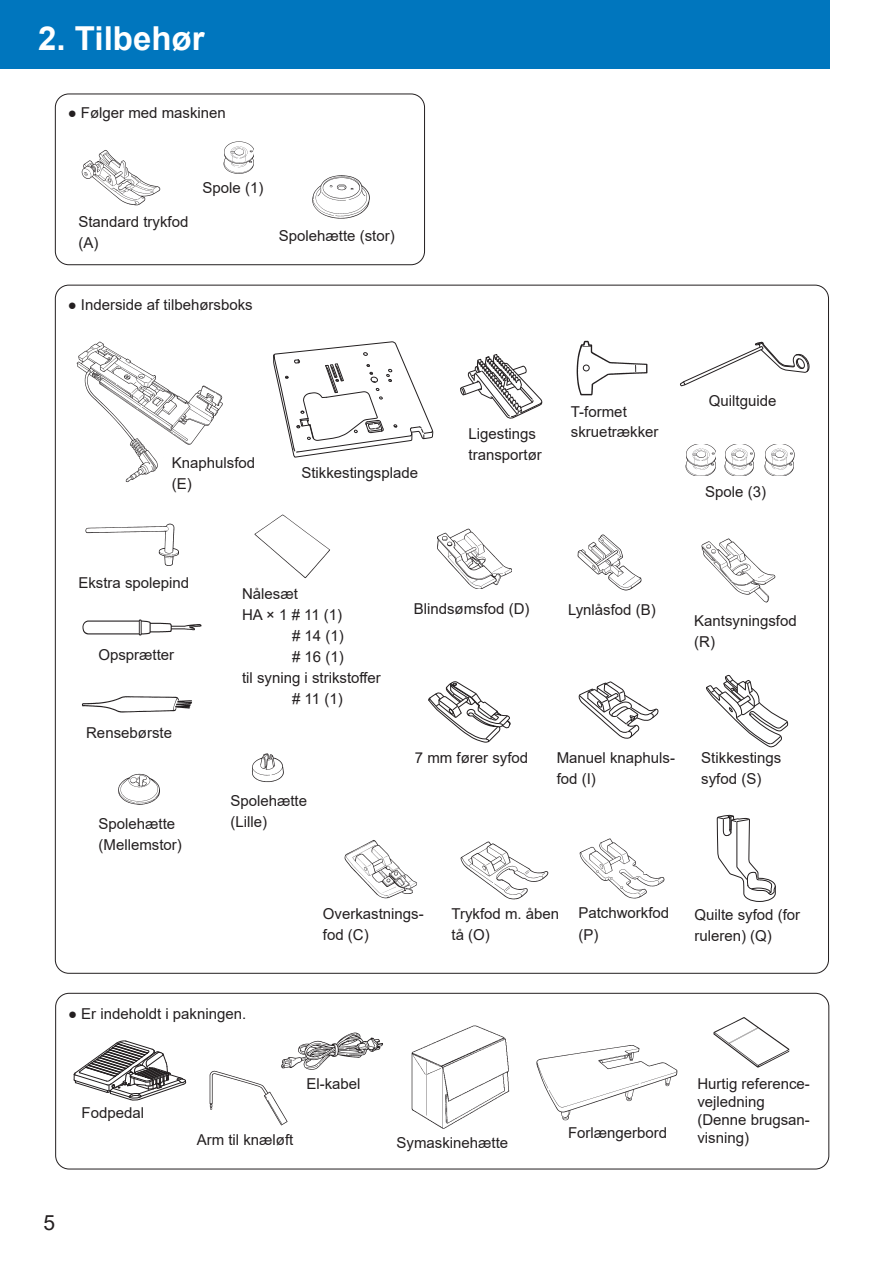
<style>
.page{position:relative;width:893px;height:1263px;background:#fff}
.page>*{position:absolute;margin:0;border:0;box-sizing:border-box;transform-origin:0 0}
.t1{font:700 33px "Arial";color:#fff}
.t2{font:21px "Arial";color:#231f20}
.t3{font:15px/21px "Arial";color:#231f20}
</style>
<div class="page">
<div style="left:0;top:0;width:829px;height:68px;background:#0076be"></div>
<img style="left:82px;top:696px;width:110px;height:17px">
<img style="left:82px;top:620px;width:119px;height:16px">
<img style="left:576px;top:340px;width:72px;height:56px">
<div style="left:583px;top:364px;width:7px;height:7px;border:1px solid #231f20;border-radius:50%"></div>
<img style="left:437px;top:529px;width:75px;height:60px">
<img style="left:344px;top:840px;width:73px;height:59px">
<img style="left:725px;top:444px;width:30px;height:32px">
<img style="left:686px;top:444px;width:30px;height:32px">
<img style="left:764px;top:444px;width:31px;height:32px">
<img style="left:76px;top:341px;width:147px;height:142px">
<img style="left:254px;top:515px;width:76px;height:64px">
<img style="left:118px;top:773px;width:42px;height:32px">
<img style="left:85px;top:523px;width:94px;height:43px">
<img style="left:460px;top:842px;width:88px;height:57px">
<img style="left:252px;top:753px;width:32px;height:30px">
<img style="left:579px;top:839px;width:85px;height:59px">
<svg style="left:273px;top:341px;width:160px;height:117px"></svg>
<svg style="left:460px;top:354px;width:83px;height:65px"></svg>
<svg style="left:428px;top:681px;width:83px;height:62px"></svg>
<svg style="left:717px;top:815px;width:59px;height:87px"></svg>
<svg style="left:706px;top:675px;width:82px;height:72px"></svg>
<svg style="left:680px;top:342px;width:130px;height:44px"></svg>
<img style="left:702px;top:539px;width:74px;height:63px">
<svg style="left:578px;top:681px;width:80px;height:58px"></svg>
<img style="left:578px;top:534px;width:63px;height:57px">
<div style="left:55px;top:94px;width:370px;height:171px;border:1px solid #231f20;border-radius:14px"></div>
<img style="left:223px;top:141px;width:30px;height:32px">
<img style="left:312px;top:175px;width:58px;height:44px">
<img style="left:82px;top:150px;width:79px;height:56px">
<div style="left:55px;top:993px;width:774px;height:176px;border:1px solid #231f20;border-radius:14px"></div>
<img style="left:209px;top:1070px;width:79px;height:56px">
<svg style="left:74px;top:1040px;width:112px;height:60px"></svg>
<img style="left:281px;top:1032px;width:102px;height:39px">
<img style="left:411px;top:1025px;width:99px;height:104px">
<img style="left:536px;top:1045px;width:142px;height:76px">
<img style="left:713px;top:1017px;width:76px;height:51px">
<h1 class="t1" style="left:38px;top:15px;width:168px">2. Tilbehør</h1>
<p class="t3" style="left:68px;top:102px;width:160px">● Følger med maskinen</p>
<p class="t3" style="left:78px;top:211px;width:112px">Standard trykfod (A)</p>
<p class="t3" style="left:203px;top:177px;width:62px">Spole (1)</p>
<p class="t3" style="left:279px;top:226px;width:117px">Spolehætte (stor)</p>
<p class="t3" style="left:68px;top:294px;width:186px">● Inderside af tilbehørsboks</p>
<p class="t3" style="left:172px;top:452px;width:85px">Knaphulsfod (E)</p>
<p class="t3" style="left:301px;top:462px;width:118px">Stikkestingsplade</p>
<p class="t3" style="left:468px;top:423px;width:75px">Ligestings transportør</p>
<p class="t3" style="left:571px;top:402px;width:89px;line-height:19.5px">T-formet skruetrækker</p>
<p class="t3" style="left:709px;top:390px;width:69px">Quiltguide</p>
<p class="t3" style="left:705px;top:481px;width:62px">Spole (3)</p>
<p class="t3" style="left:78px;top:572px;width:112px">Ekstra spolepind</p>
<p class="t3" style="left:98px;top:644px;width:77px">Opsprætter</p>
<p class="t3" style="left:86px;top:722px;width:87px">Rensebørste</p>
<p class="t3" style="left:99px;top:813px;width:85px">Spolehætte (Mellemstor)</p>
<p class="t3" style="left:242px;top:583px;width:57px">Nålesæt</p>
<p class="t3" style="left:242px;top:604px;width:102px">HA × 1 # 11 (1)</p>
<p class="t3" style="left:292px;top:625px;width:53px"># 14 (1)</p>
<p class="t3" style="left:292px;top:646px;width:53px"># 16 (1)</p>
<p class="t3" style="left:242px;top:667px;width:140px">til syning i strikstoffer</p>
<p class="t3" style="left:292px;top:688px;width:52px"># 11 (1)</p>
<p class="t3" style="left:230px;top:790px;width:78px">Spolehætte (Lille)</p>
<p class="t3" style="left:414px;top:598px;width:117px">Blindsømsfod (D)</p>
<p class="t3" style="left:568px;top:599px;width:89px">Lynlåsfod (B)</p>
<p class="t3" style="left:694px;top:610px;width:104px">Kantsyningsfod (R)</p>
<p class="t3" style="left:415px;top:747px;width:115px">7 mm fører syfod</p>
<p class="t3" style="left:557px;top:747px;width:120px">Manuel knaphuls&shy;fod (I)</p>
<p class="t3" style="left:701px;top:747px;width:82px">Stikkestings syfod (S)</p>
<p class="t3" style="left:323px;top:903px;width:102px">Overkastnings&shy;fod (C)</p>
<p class="t3" style="left:451px;top:903px;width:109px">Trykfod m. åben tå (O)</p>
<p class="t3" style="left:578px;top:903px;width:92px">Patchworkfod (P)</p>
<p class="t3" style="left:694px;top:904px;width:107px">Quilte syfod (for ruleren) (Q)</p>
<p class="t3" style="left:68px;top:1003px;width:180px">● Er indeholdt i pakningen.</p>
<p class="t3" style="left:82px;top:1102px;width:64px">Fodpedal</p>
<h2 class="t2" style="left:44px;top:1208px;width:13px">5</h2>
<p class="t3" style="left:306px;top:1073px;width:56px">El-kabel</p>
<p class="t3" style="left:697px;top:1075px;width:114px;line-height:18px">Hurtig reference&shy;vejledning (Denne brugsan-</p>
<p class="t3" style="left:568px;top:1122px;width:101px">Forlængerbord</p>
<p class="t3" style="left:197px;top:1129px;width:98px">Arm til knæløft</p>
<p class="t3" style="left:697px;top:1127px;width:53px">visning)</p>
<p class="t3" style="left:396px;top:1132px;width:113px">Symaskinehætte</p>
</div>
